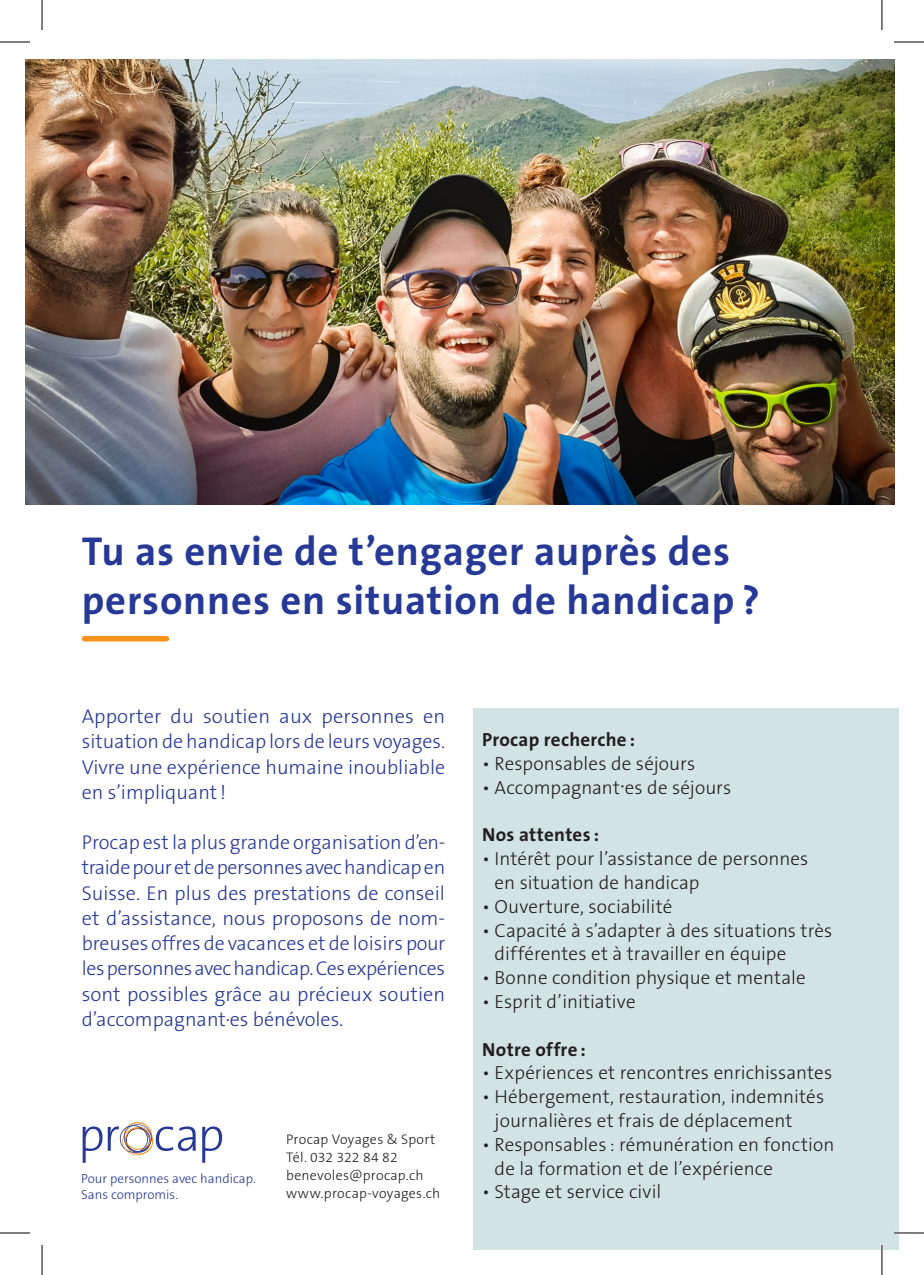
<style>
.page{position:relative;width:924px;height:1275px;background:#fff}
.page>*{position:absolute;margin:0;border:0;box-sizing:border-box;transform-origin:0 0}
.t1{font:700 40.6px/48.8px "The Sans B7";letter-spacing:.02em;color:#263996}
.t2{font:300 20px/25.2px "The Sans B3";color:#263996;text-align:justify}
.t3{font:300 19px/23.8px "The Sans B3";letter-spacing:.005em;color:#231f20}
.t4{font:700 19px "The Sans B7";letter-spacing:.015em;color:#231f20}
.t5{font:300 14px/18.2px "The Sans B3";letter-spacing:.02em;color:#231f20}
.t6{font:300 13.2px/15.8px "The Sans B3";color:#263996}
.s1{font-family:"GT Sectra";font-weight:400}
</style>
<div class="page">
<div style="left:473px;top:708px;width:425px;height:542px;background:#d2e3e4"></div>
<svg style="left:83px;top:1126px;width:19px;height:36px"></svg>
<svg style="left:202px;top:1126px;width:20px;height:36px"></svg>
<svg style="left:108px;top:1122px;width:88px;height:33px"></svg>
<div style="left:84px;top:636px;width:82px;height:5px;background:#f7931d"></div>
<img style="left:25px;top:59px;width:869px;height:445px">
<hr style="left:893px;top:1231px;width:30px;height:3px;background:#fff">
<hr style="left:880px;top:1245px;width:2px;height:30px;background:#fff">
<hr style="left:0;top:42px;width:30px;height:1px;background:#000">
<hr style="left:893px;top:42px;width:30px;height:1px;background:#000">
<hr style="left:0;top:1232px;width:30px;height:1px;background:#000">
<hr style="left:893px;top:1232px;width:30px;height:1px;background:#000">
<hr style="left:42px;top:0;width:1px;height:30px;background:#000">
<hr style="left:42px;top:1245px;width:1px;height:30px;background:#000">
<hr style="left:881px;top:0;width:1px;height:30px;background:#000">
<hr style="left:881px;top:1245px;width:1px;height:30px;background:#000">
<h1 class="t1" style="left:82px;top:528px;width:679px">Tu as envie de t’engager auprès des personnes en situation de handicap ?</h1>
<p class="t2" style="left:82px;top:704px;width:365px">Apporter du soutien aux personnes en situation de handicap lors de leurs voyages.<br>Vivre une expérience humaine inoubliable en s’impliquant!</p>
<p class="t2" style="left:82px;top:830px;width:365px">Procap est la plus grande organisation d’en&shy;traide pour et de personnes avec handicap en Suisse. En plus des prestations de conseil et d’assistance, nous proposons de nom&shy;breuses offres de vacances et de loisirs pour les personnes avec handicap. Ces expériences sont possibles grâce au précieux soutien d’accompagnant·es bénévoles.</p>
<p class="t6" style="left:81px;top:1171px;width:176px">Pour personnes avec handicap.<br>Sans compromis.</p>
<p class="t5" style="left:286px;top:1130px;width:156px">Procap Voyages &amp; Sport<br>Tél. 032 322 84 82 benevoles@procap.ch www.procap-voyages.ch</p>
<p class="t4" style="left:482px;top:729px;width:154px">Procap recherche :</p>
<p class="t3" style="left:482px;top:752px;width:214px">• Responsables de séjours</p>
<p class="t3" style="left:482px;top:776px;width:251px">• Accompagnant<span class="s1">·</span>es de séjours</p>
<p class="t4" style="left:482px;top:825px;width:118px">Nos attentes :</p>
<p class="t3" style="left:494px;top:847px;width:315px;text-indent:-12px">• Intérêt pour l’assistance de personnes en situation de handicap</p>
<p class="t3" style="left:482px;top:895px;width:191px">• Ouverture, sociabilité</p>
<p class="t3" style="left:494px;top:919px;width:339px;text-indent:-12px">• Capacité à s’adapter à des situations très différentes et à travailler en équipe</p>
<p class="t3" style="left:482px;top:966px;width:325px">• Bonne condition physique et mentale</p>
<p class="t3" style="left:482px;top:990px;width:155px">• Esprit d’initiative</p>
<p class="t4" style="left:482px;top:1039px;width:105px">Notre offre :</p>
<p class="t3" style="left:482px;top:1061px;width:351px">• Expériences et rencontres enrichissantes</p>
<p class="t3" style="left:494px;top:1085px;width:331px;text-indent:-12px">• Hébergement, restauration, indemnités journalières et frais de déplacement</p>
<p class="t3" style="left:494px;top:1133px;width:341px;text-indent:-12px">• Responsables : rémunération en fonction de la formation et de l’expérience</p>
<p class="t3" style="left:482px;top:1181px;width:181px">• Stage et service civil</p>
</div>
